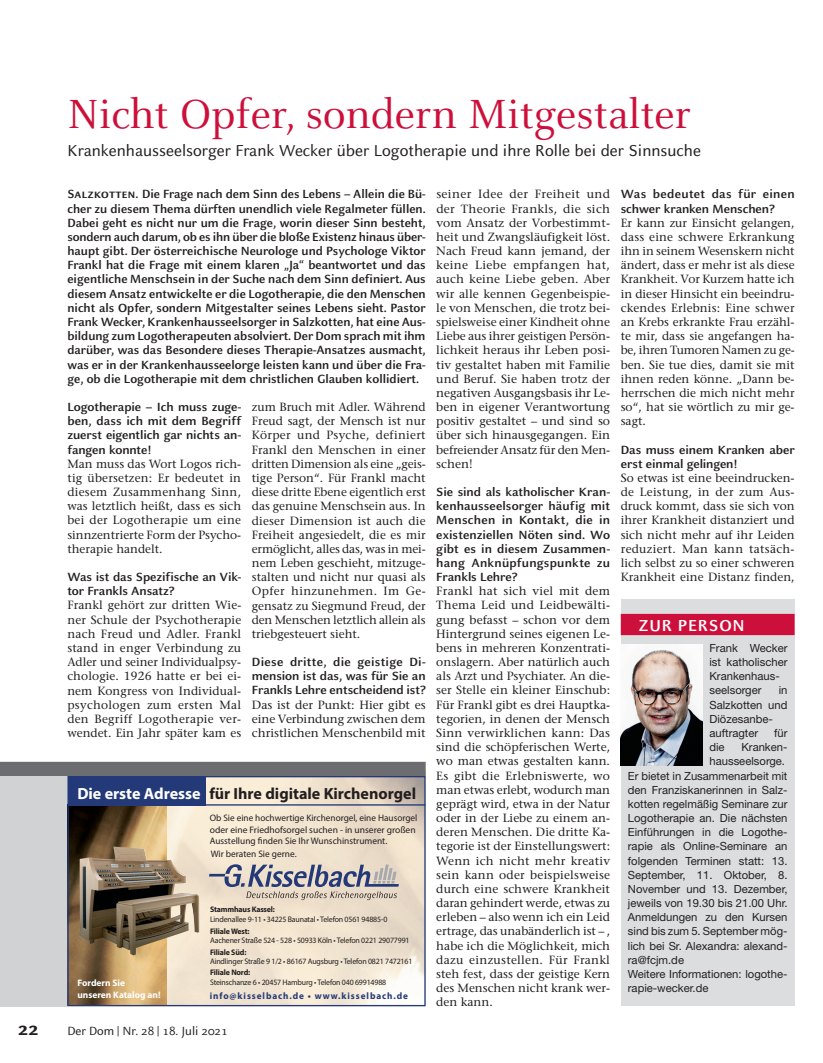
<style>
.page{position:relative;width:823px;height:1063px;background:#fff}
.page>*{position:absolute;margin:0;border:0;box-sizing:border-box;transform-origin:0 0}
.t1{font:45px "Celeste";color:#cd0f3b}
.t2{font:800 20px "Celeste Sans";color:#231f20}
.t3{font:17.5px "Celeste Sans";color:#231f20}
.t4{font:700 17.5px "Celeste Sans SC";letter-spacing:.045em;color:#fff}
.t5{font:700 16.12px "Myriad Pro";color:#231f20}
.t6{font:700 13.12px/14.1px "Celeste Sans";letter-spacing:-.005em;color:#231f20;text-align:justify}
.t7{font:13.12px "Celeste Sans";color:#231f20}
.t8{font:11.88px/14.1px "Stone Serif";color:#231f20;text-align:justify}
.t9{font:11.25px/14.1px "Helvetica Neue LT Std";color:#231f20}
.t10{font:9.38px/11.2px "Myriad Pro";color:#231f20}
.t11{font:700 9.38px "Myriad Pro";letter-spacing:.1em;color:#243a78}
.t12{font:700 9.38px/11.2px "Myriad Pro";color:#fff}
.t13{font:8.12px/9.8px "Myriad Pro";letter-spacing:-.02em;color:#231f20}
.s1{font-family:"Celeste Sans SC"}
.s2{color:#fff}
.s3{font-weight:700}
</style>
<div class="page">
<div style="left:0;top:770px;width:425px;height:236px;background:#d1d2d4"></div>
<div style="left:0;top:762px;width:425px;height:14px;background:#6c6d70"></div>
<img style="left:166px;top:778px;width:257px;height:226px">
<img style="left:69px;top:806px;width:97px;height:198px">
<div style="left:68px;top:776px;width:137px;height:30px;background:#243a78"></div>
<hr style="left:200px;top:804px;width:225px;height:2px;background:#243a78">
<svg style="left:209px;top:864px;width:189px;height:36px;background:#b9b3b1"></svg>
<img style="left:78px;top:847px;width:121px;height:108px">
<div style="left:67px;top:776px;width:358px;height:230px;border:1px solid #243a78"></div>
<div style="left:620px;top:600px;width:174px;height:406px;background:#dcdddf"></div>
<div style="left:620px;top:614px;width:174px;height:21px;background:#cd0f3b"></div>
<img style="left:620px;top:645px;width:82px;height:120px">
<p class="t1" style="left:67px;top:90px;width:625px">Nicht Opfer, sondern Mitgestalter</p>
<p class="t3" style="left:67px;top:141px;width:634px">Krankenhausseelsorger Frank Wecker über Logotherapie und ihre Rolle bei der Sinnsuche</p>
<p class="t6" style="left:67px;top:187px;width:359px"><span class="s1">Salzkotten.</span> Die Frage nach dem Sinn des Lebens – Allein die Bü&shy;cher zu diesem Thema dürften unendlich viele Regalmeter füllen.<br>Dabei geht es nicht nur um die Frage, worin dieser Sinn besteht, sondern auch darum, ob es ihn über die bloße Existenz hinaus über&shy;haupt gibt. Der österreichische Neurologe und Psychologe Viktor Frankl hat die Frage mit einem klaren „Ja“ beantwortet und das eigentliche Menschsein in der Suche nach dem Sinn definiert. Aus diesem Ansatz entwickelte er die Logotherapie, die den Menschen nicht als Opfer, sondern Mitgestalter seines Lebens sieht. Pastor Frank Wecker, Krankenhausseelsorger in Salzkotten, hat eine Aus&shy;bildung zum Logotherapeuten absolviert. Der Dom sprach mit ihm darüber, was das Besondere dieses Therapie-Ansatzes ausmacht, was er in der Krankenhausseelorge leisten kann und über die Fra&shy;ge, ob die Logotherapie mit dem christlichen Glauben kollidiert.</p>
<p class="t6" style="left:67px;top:400px;width:175px">Logotherapie – Ich muss zuge&shy;ben, dass ich mit dem Begriff zuerst eigentlich gar nichts an&shy;fangen konnte!</p>
<p class="t8" style="left:67px;top:456px;width:175px">Man muss das Wort Logos rich&shy;tig übersetzen: Er bedeutet in diesem Zusammenhang Sinn, was letztlich heißt, dass es sich bei der Logotherapie um eine sinnzentrierte Form der Psycho&shy;therapie handelt.</p>
<p class="t6" style="left:67px;top:570px;width:175px">Was ist das Spezifische an Vik&shy;tor Frankls Ansatz?</p>
<p class="t8" style="left:67px;top:598px;width:175px">Frankl gehört zur dritten Wie&shy;ner Schule der Psychotherapie nach Freud und Adler. Frankl stand in enger Verbindung zu Adler und seiner Individualpsy&shy;chologie. 1926 hatte er bei ei&shy;nem Kongress von Individual&shy;psychologen zum ersten Mal den Begriff Logotherapie ver&shy;wendet. Ein Jahr später kam es</p>
<p class="t6" style="left:620px;top:187px;width:175px">Was bedeutet das für einen schwer kranken Menschen?</p>
<p class="t8" style="left:620px;top:215px;width:175px">Er kann zur Einsicht gelangen, dass eine schwere Erkrankung ihn in seinem Wesenskern nicht ändert, dass er mehr ist als diese Krankheit. Vor Kurzem hatte ich in dieser Hinsicht ein beeindru&shy;ckendes Erlebnis: Eine schwer an Krebs erkrankte Frau erzähl&shy;te mir, dass sie angefangen ha&shy;be, ihren Tumoren Namen zu ge&shy;ben. Sie tue dies, damit sie mit ihnen reden könne. „Dann be&shy;herrschen die mich nicht mehr so“, hat sie wörtlich zu mir ge&shy;sagt.</p>
<p class="t6" style="left:620px;top:442px;width:175px">Das muss einem Kranken aber erst einmal gelingen!</p>
<p class="t8" style="left:620px;top:471px;width:175px">So etwas ist eine beeindrucken&shy;de Leistung, in der zum Aus&shy;druck kommt, dass sie sich von ihrer Krankheit distanziert und sich nicht mehr auf ihr Leiden reduziert. Man kann tatsäch&shy;lich selbst zu so einer schweren Krankheit eine Distanz finden,</p>
<p class="t8" style="left:436px;top:187px;width:175px">seiner Idee der Freiheit und der Theorie Frankls, die sich vom Ansatz der Vorbestimmt&shy;heit und Zwangsläufigkeit löst.<br>Nach Freud kann jemand, der keine Liebe empfangen hat, auch keine Liebe geben. Aber wir alle kennen Gegenbeispie&shy;le von Menschen, die trotz bei&shy;spielsweise einer Kindheit ohne Liebe aus ihrer geistigen Persön&shy;lichkeit heraus ihr Leben posi&shy;tiv gestaltet haben mit Familie und Beruf. Sie haben trotz der negativen Ausgangsbasis ihr Le&shy;ben in eigener Verantwortung positiv gestaltet – und sind so über sich hinausgegangen. Ein befreiender Ansatz für den Men&shy;schen!</p>
<p class="t6" style="left:436px;top:485px;width:175px">Sie sind als katholischer Kran&shy;kenhausseelsorger häufig mit Menschen in Kontakt, die in existenziellen Nöten sind. Wo gibt es in diesem Zusammen&shy;hang Anknüpfungspunkte zu Frankls Lehre?</p>
<p class="t8" style="left:436px;top:584px;width:175px">Frankl hat sich viel mit dem Thema Leid und Leidbewälti&shy;gung befasst – schon vor dem Hintergrund seines eigenen Le&shy;bens in mehreren Konzentrati&shy;onslagern. Aber natürlich auch als Arzt und Psychiater. An die&shy;ser Stelle ein kleiner Einschub:<br>Für Frankl gibt es drei Hauptka&shy;tegorien, in denen der Mensch Sinn verwirklichen kann: Das sind die schöpferischen Werte, wo man etwas gestalten kann.<br>Es gibt die Erlebniswerte, wo man etwas erlebt, wodurch man geprägt wird, etwa in der Natur oder in der Liebe zu einem an&shy;deren Menschen. Die dritte Ka&shy;tegorie ist der Einstellungswert:<br>Wenn ich nicht mehr kreativ sein kann oder beispielsweise durch eine schwere Krankheit daran gehindert werde, etwas zu erleben – also wenn ich ein Leid ertrage, das unabänderlich ist – , habe ich die Möglichkeit, mich dazu einzustellen. Für Frankl steh fest, dass der geistige Kern des Menschen nicht krank wer&shy;den kann.</p>
<p class="t8" style="left:252px;top:400px;width:175px">zum Bruch mit Adler. Während Freud sagt, der Mensch ist nur Körper und Psyche, definiert Frankl den Menschen in einer dritten Dimension als eine „geis&shy;tige Person“. Für Frankl macht diese dritte Ebene eigentlich erst das genuine Menschsein aus. In dieser Dimension ist auch die Freiheit angesiedelt, die es mir ermöglicht, alles das, was in mei&shy;nem Leben geschieht, mitzuge&shy;stalten und nicht nur quasi als Opfer hinzunehmen. Im Ge&shy;gensatz zu Siegmund Freud, der den Menschen letztlich allein als triebgesteuert sieht.</p>
<p class="t6" style="left:252px;top:655px;width:175px">Diese dritte, die geistige Di&shy;mension ist das, was für Sie an Frankls Lehre entscheidend ist?</p>
<p class="t8" style="left:252px;top:697px;width:175px">Das ist der Punkt: Hier gibt es eine Verbindung zwischen dem christlichen Menschenbild mit</p>
<p class="t4" style="left:638px;top:615px;width:108px">ZUR PERSON</p>
<p class="t9" style="left:709px;top:641px;width:79px">Frank Wecker ist katholischer<br>Krankenhaus&shy;seelsorger</p>
<p class="t9" style="left:709px;top:683px;width:79px;text-indent:69px">in<br>Salzkotten und<br>Diözesanbe&shy;auftragter</p>
<p class="t9" style="left:773px;top:726px;width:15px">für</p>
<p class="t9" style="left:709px;top:740px;width:17px">die</p>
<p class="t9" style="left:741px;top:740px;width:48px">Kranken-</p>
<p class="t9" style="left:709px;top:754px;width:77px">hausseelsorge.</p>
<p class="t9" style="left:627px;top:768px;width:161px">Er bietet in Zusammenarbeit mit</p>
<p class="t9" style="left:627px;top:783px;width:161px">den Franziskanerinnen in Salz-</p>
<p class="t9" style="left:627px;top:797px;width:161px">kotten regelmäßig Seminare zur</p>
<p class="t9" style="left:627px;top:811px;width:161px">Logotherapie an. Die nächsten</p>
<p class="t9" style="left:627px;top:825px;width:161px">Einführungen in die Logothe-</p>
<p class="t9" style="left:627px;top:839px;width:161px">rapie als Online-Seminare an</p>
<p class="t9" style="left:627px;top:853px;width:161px">folgenden Terminen statt: 13.</p>
<p class="t9" style="left:627px;top:868px;width:161px">September, 11. Oktober, 8.</p>
<p class="t9" style="left:627px;top:882px;width:161px">November und 13. Dezember,</p>
<p class="t9" style="left:627px;top:896px;width:161px">jeweils von 19.30 bis 21.00 Uhr.</p>
<p class="t9" style="left:627px;top:910px;width:161px">Anmeldungen zu den Kursen</p>
<p class="t9" style="left:627px;top:924px;width:161px">sind bis zum 5. September mög-</p>
<p class="t9" style="left:627px;top:938px;width:161px">lich bei Sr. Alexandra: alexand-</p>
<p class="t9" style="left:627px;top:953px;width:58px">ra@fcjm.de</p>
<p class="t9" style="left:627px;top:967px;width:161px">Weitere Informationen: logothe-</p>
<p class="t9" style="left:627px;top:981px;width:82px">rapie-wecker.de</p>
<p class="t5" style="left:77px;top:783px;width:340px"><span class="s2">Die erste Adresse</span> für Ihre digitale Kirchenorgel</p>
<p class="t10" style="left:210px;top:812px;width:209px">Ob Sie eine hochwertige Kirchenorgel, eine Hausorgel oder eine Friedhofsorgel suchen - in unserer großen<br>Ausstellung finden Sie Ihr Wunschinstrument.</p>
<p class="t10" style="left:211px;top:848px;width:87px">Wir beraten Sie gerne.</p>
<p class="t13" style="left:210px;top:904px;width:179px"><span class="s3">Stammhaus Kassel:<br></span>Lindenallee 9-11 • 34225 Baunatal • Telefon 0561 94885-0</p>
<p class="t13" style="left:210px;top:947px;width:204px"><span class="s3">Filiale Süd:<br></span>Aindlinger Straße 9 1/2 • 86167 Augsburg • Telefon 0821 7472161</p>
<p class="t13" style="left:210px;top:926px;width:201px"><span class="s3">Filiale West:<br></span>Aachener Straße 524 - 528 • 50933 Köln • Telefon 0221 29077991</p>
<p class="t13" style="left:210px;top:968px;width:178px"><span class="s3">Filiale Nord:<br></span>Steinschanze 6 • 20457 Hamburg • Telefon 040 69914988</p>
<p class="t12" style="left:77px;top:977px;width:85px">Fordern Sie unseren Katalog an!</p>
<p class="t11" style="left:209px;top:990px;width:200px">info@kisselbach.de • www.kisselbach.de</p>
<p class="t2" style="left:18px;top:1017px;width:23px">22</p>
<p class="t7" style="left:67px;top:1023px;width:162px">Der Dom | Nr. 28 | 18. Juli 2021</p>
</div>
